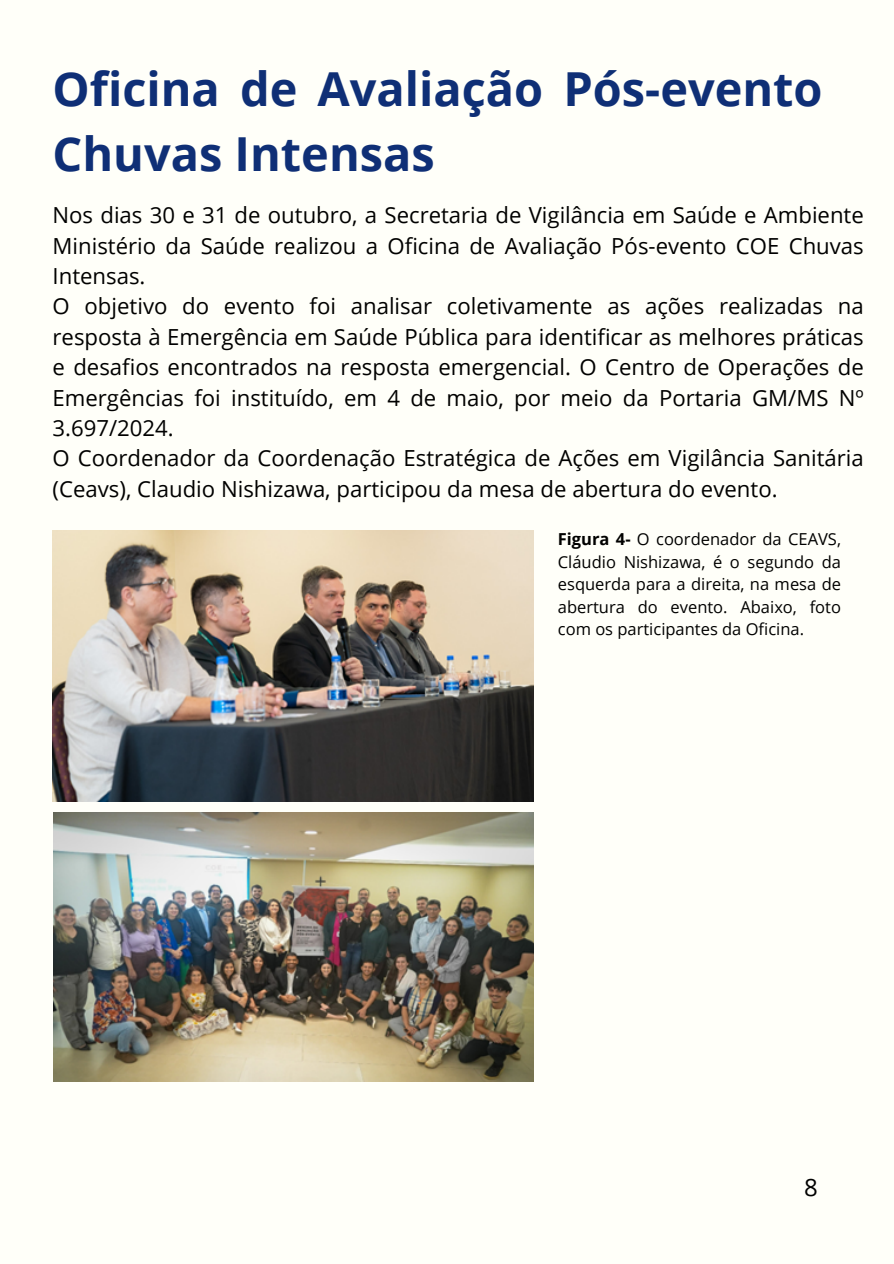
<style>
.page{position:relative;width:894px;height:1264px;background:#fff}
.page>*{position:absolute;margin:0;border:0;box-sizing:border-box;transform-origin:0 0}
.t1{font:700 46.95px/65.2px "Open Sans";color:#0f2f76}
.t2{font:24px "Open Sans";color:#000}
.t3{font:22.2px/30.3px "Open Sans";color:#000}
.t4{font:16.5px/22.5px "Open Sans";color:#000;text-align:justify}
.s1{font-weight:700}
</style>
<div class="page">
<div style="left:0;top:0;width:893px;height:1263px;background:#fffff9"></div>
<img style="left:53px;top:530px;width:480px;height:271px">
<img style="left:53px;top:812px;width:480px;height:268px">
<h1 class="t1" style="left:53px;top:55px;width:771px">Oficina de Avaliação Pós-evento<br>Chuvas Intensas</h1>
<h2 class="t3" style="left:53px;top:199px;width:812px">Nos dias 30 e 31 de outubro, a Secretaria de Vigilância em Saúde e Ambiente Ministério da Saúde realizou a Oficina de Avaliação Pós-evento COE Chuvas Intensas.<br>O objetivo do evento foi analisar coletivamente as ações realizadas na resposta à Emergência em Saúde Pública para identificar as melhores práticas e desafios encontrados na resposta emergencial. O Centro de Operações de Emergências foi instituído, em 4 de maio, por meio da Portaria GM/MS Nº 3.697/2024.<br>O Coordenador da Coordenação Estratégica de Ações em Vigilância Sanitária (Ceavs), Claudio Nishizawa, participou da mesa de abertura do evento.</h2>
<p class="t4" style="left:557px;top:527px;width:284px"><span class="s1">Figura 4-</span> O coordenador da CEAVS, Cláudio Nishizawa, é o segundo da esquerda para a direita, na mesa de abertura do evento. Abaixo, foto com os participantes da Oficina.</p>
<p class="t2" style="left:804px;top:1170px;width:15px">8</p>
</div>
